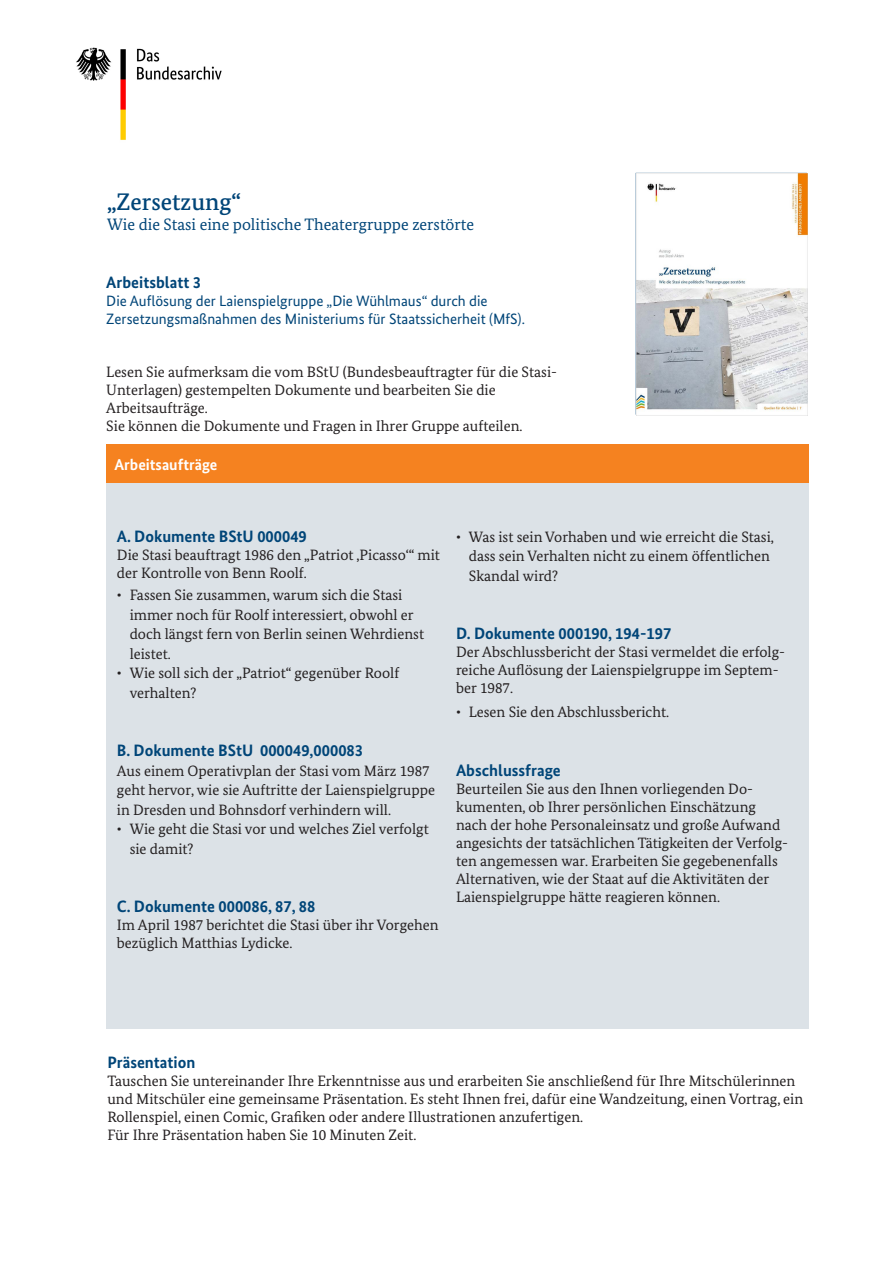
<style>
.page{position:relative;width:893px;height:1263px;background:#fff}
.page>*{position:absolute;margin:0;border:0;box-sizing:border-box;transform-origin:0 0}
.t1{font:500 24px "Bundes Serif";color:#004578}
.t2{font:700 16.5px "Bundes Sans";color:#004578}
.t3{font:16.5px "Bundes Serif";color:#004578}
.t4{font:700 15.75px "Bundes Sans";color:#fff}
.t5{font:15px/18px "Bundes Serif";color:#231f20}
.t6{font:15px/18px "Bundes Sans";color:#004578}
</style>
<div class="page">
<div style="left:106px;top:480px;width:702px;height:549px;background:#dce2e7"></div>
<div style="left:106px;top:444px;width:702px;height:39px;background:#f58220"></div>
<img style="left:76px;top:47px;width:146px;height:93px">
<img style="left:636px;top:173px;width:172px;height:242px">
<p class="t1" style="left:107px;top:187px;width:136px">„Zersetzung“</p>
<p class="t3" style="left:107px;top:214px;width:369px">Wie die Stasi eine politische Theatergruppe zerstörte</p>
<p class="t2" style="left:106px;top:272px;width:96px">Arbeitsblatt 3</p>
<p class="t6" style="left:106px;top:292px;width:420px">Die Auflösung der Laienspielgruppe „Die Wühlmaus“ durch die<br>Zersetzungsmaßnahmen des Ministeriums für Staatssicherheit (MfS).</p>
<p class="t5" style="left:106px;top:362px;width:452px">Lesen Sie aufmerksam die vom BStU (Bundesbeauftragter für die Stasi-Unterlagen) gestempelten Dokumente und bearbeiten Sie die Arbeitsaufträge.<br>Sie können die Dokumente und Fragen in Ihrer Gruppe aufteilen.</p>
<p class="t4" style="left:114px;top:455px;width:104px">Arbeitsaufträge</p>
<p class="t2" style="left:117px;top:526px;width:191px">A. Dokumente BStU 000049</p>
<p class="t5" style="left:456px;top:527px;width:319px">• Was ist sein Vorhaben und wie erreicht die Stasi,</p>
<p class="t5" style="left:117px;top:545px;width:325px">Die Stasi beauftragt 1986 den „Patriot ‚Picasso‘“ mit</p>
<p class="t5" style="left:469px;top:547px;width:303px">dass sein Verhalten nicht zu einem öffentlichen</p>
<p class="t5" style="left:117px;top:563px;width:191px">der Kontrolle von Benn Roolf.</p>
<p class="t5" style="left:469px;top:566px;width:91px">Skandal wird?</p>
<p class="t5" style="left:130px;top:585px;width:296px;line-height:19.5px;text-indent:-13px">• Fassen Sie zusammen, warum sich die Stasi immer noch für Roolf interessiert, obwohl er doch längst fern von Berlin seinen Wehrdienst</p>
<p class="t2" style="left:456px;top:623px;width:217px">D. Dokumente 000190, 194-197</p>
<p class="t5" style="left:130px;top:644px;width:43px">leistet.</p>
<p class="t5" style="left:456px;top:643px;width:331px">Der Abschlussbericht der Stasi vermeldet die erfolg-</p>
<p class="t5" style="left:117px;top:664px;width:284px">• Wie soll sich der „Patriot“ gegenüber Roolf</p>
<p class="t5" style="left:456px;top:661px;width:324px">reiche Auflösung der Laienspielgruppe im Septem-</p>
<p class="t5" style="left:130px;top:683px;width:68px">verhalten?</p>
<p class="t5" style="left:456px;top:679px;width:59px">ber 1987.</p>
<p class="t5" style="left:456px;top:703px;width:215px">• Lesen Sie den Abschlussbericht.</p>
<p class="t2" style="left:117px;top:740px;width:248px">B. Dokumente BStU 000049,000083</p>
<p class="t5" style="left:117px;top:761px;width:314px">Aus einem Operativplan der Stasi vom März 1987</p>
<p class="t2" style="left:456px;top:760px;width:106px">Abschlussfrage</p>
<p class="t5" style="left:117px;top:781px;width:320px">geht hervor, wie sie Auftritte der Laienspielgruppe</p>
<p class="t5" style="left:456px;top:779px;width:298px">Beurteilen Sie aus den Ihnen vorliegenden Do-</p>
<p class="t5" style="left:117px;top:800px;width:276px">in Dresden und Bohnsdorf verhindern will.</p>
<p class="t5" style="left:456px;top:797px;width:301px">kumenten, ob Ihrer persönlichen Einschätzung</p>
<p class="t5" style="left:117px;top:820px;width:313px">• Wie geht die Stasi vor und welches Ziel verfolgt</p>
<p class="t5" style="left:456px;top:815px;width:334px">nach der hohe Personaleinsatz und große Aufwand angesichts der tatsächlichen Tätigkeiten der Verfolg-</p>
<p class="t5" style="left:130px;top:839px;width:65px">sie damit?</p>
<p class="t5" style="left:456px;top:851px;width:323px">ten angemessen war. Erarbeiten Sie gegebenenfalls<br>Alternativen, wie der Staat auf die Aktivitäten der<br>Laienspielgruppe hätte reagieren können.</p>
<p class="t2" style="left:117px;top:896px;width:200px">C. Dokumente 000086, 87, 88</p>
<p class="t5" style="left:117px;top:916px;width:323px">Im April 1987 berichtet die Stasi über ihr Vorgehen bezüglich Matthias Lydicke.</p>
<p class="t2" style="left:107px;top:1052px;width:90px">Präsentation</p>
<p class="t5" style="left:107px;top:1072px;width:697px">Tauschen Sie untereinander Ihre Erkenntnisse aus und erarbeiten Sie anschließend für Ihre Mitschülerinnen und Mitschüler eine gemeinsame Präsentation. Es steht Ihnen frei, dafür eine Wandzeitung, einen Vortrag, ein Rollenspiel, einen Comic, Grafiken oder andere Illustrationen anzufertigen.<br>Für Ihre Präsentation haben Sie 10 Minuten Zeit.</p>
</div>
